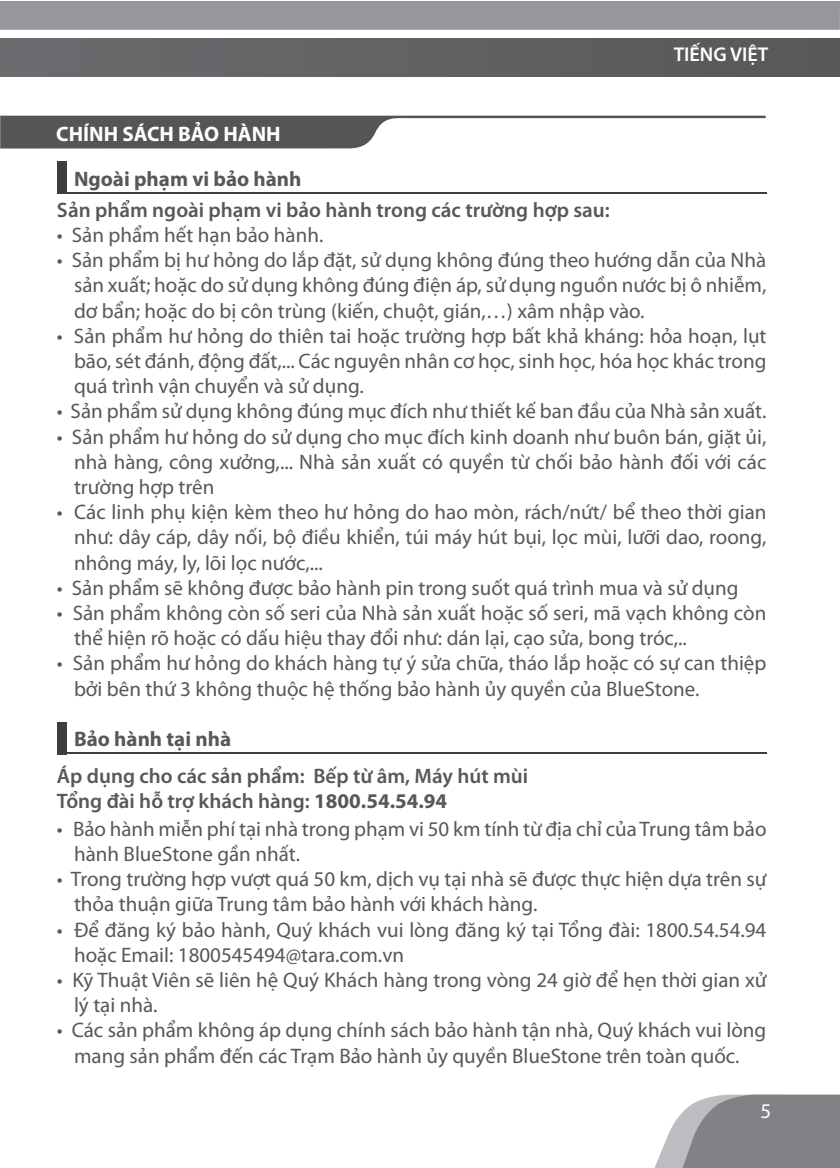
<style>
.page{position:relative;width:840px;height:1168px;background:#fff}
.page>*{position:absolute;margin:0;border:0;box-sizing:border-box;transform-origin:0 0}
.body{font:21px/25.2px "Myriad Pro";color:#57585a}
.body-2{font:600 21px "Myriad Pro";color:#57585a}
.body-3{font:700 21px "Myriad Pro";color:#57585a}
.t1{font:700 21px "Myriad Pro";color:#fff}
.t2{font:21px "Myriad Pro";color:#fff}
.t3{font:600 20px "Myriad Pro";color:#fff}
.s1{font-weight:700}
</style>
<div class="page">
<div style="left:0;top:1px;width:839px;height:29px;background:#95979a"></div>
<div style="left:0;top:38px;width:839px;height:39px;background:#626265"></div>
<svg style="left:0;top:116px;width:765px;height:33px"></svg>
<hr style="left:59px;top:192px;width:707px;height:2px;background:#3e3e3f">
<div style="left:57px;top:161px;width:9px;height:33px;background:#3e3e3f"></div>
<hr style="left:59px;top:753px;width:707px;height:1px;background:#3e3e3f">
<div style="left:57px;top:722px;width:9px;height:32px;background:#3e3e3f"></div>
<svg style="left:654px;top:1094px;width:185px;height:74px;background:#97989b"></svg>
<p class="t3" style="left:673px;top:41px;width:96px">TIẾNG VIỆT</p>
<p class="t1" style="left:56px;top:121px;width:226px">CHÍNH SÁCH BẢO HÀNH</p>
<p class="body-3" style="left:74px;top:165px;width:229px">Ngoài phạm vi bảo hành</p>
<p class="body-2" style="left:57px;top:196px;width:554px">Sản phẩm ngoài phạm vi bảo hành trong các trường hợp sau:</p>
<p class="body" style="left:57px;top:222px;width:268px">• Sản phẩm hết hạn bảo hành.</p>
<p class="body" style="left:74px;top:247px;width:693px;text-align:justify;text-indent:-17px">• Sản phẩm bị hư hỏng do lắp đặt, sử dụng không đúng theo hướng dẫn của Nhà sản xuất; hoặc do sử dụng không đúng điện áp, sử dụng nguồn nước bị ô nhiễm, dơ bẩn; hoặc do bị côn trùng (kiến, chuột, gián,…) xâm nhập vào.</p>
<p class="body" style="left:74px;top:323px;width:693px;text-align:justify;text-indent:-17px">• Sản phẩm hư hỏng do thiên tai hoặc trường hợp bất khả kháng: hỏa hoạn, lụt bão, sét đánh, động đất,... Các nguyên nhân cơ học, sinh học, hóa học khác trong quá trình vận chuyển và sử dụng.</p>
<p class="body" style="left:57px;top:398px;width:710px">• Sản phẩm sử dụng không đúng mục đích như thiết kế ban đầu của Nhà sản xuất.</p>
<p class="body" style="left:74px;top:424px;width:693px;text-align:justify;text-indent:-17px">• Sản phẩm hư hỏng do sử dụng cho mục đích kinh doanh như buôn bán, giặt ủi, nhà hàng, công xưởng,... Nhà sản xuất có quyền từ chối bảo hành đối với các trường hợp trên</p>
<p class="body" style="left:74px;top:499px;width:693px;text-align:justify;text-indent:-17px">• Các linh phụ kiện kèm theo hư hỏng do hao mòn, rách/nứt/ bể theo thời gian như: dây cáp, dây nối, bộ điều khiển, túi máy hút bụi, lọc mùi, lưỡi dao, roong, nhông máy, ly, lõi lọc nước,...</p>
<p class="body" style="left:57px;top:575px;width:682px">• Sản phẩm sẽ không được bảo hành pin trong suốt quá trình mua và sử dụng</p>
<p class="body" style="left:74px;top:600px;width:693px;text-indent:-17px">• Sản phẩm không còn số seri của Nhà sản xuất hoặc số seri, mã vạch không còn thể hiện rõ hoặc có dấu hiệu thay đổi như: dán lại, cạo sửa, bong tróc,..</p>
<p class="body" style="left:74px;top:650px;width:693px;text-indent:-17px">• Sản phẩm hư hỏng do khách hàng tự ý sửa chữa, tháo lắp hoặc có sự can thiệp bởi bên thứ 3 không thuộc hệ thống bảo hành ủy quyền của BlueStone.</p>
<p class="body-3" style="left:74px;top:725px;width:158px">Bảo hành tại nhà</p>
<p class="body-2" style="left:57px;top:762px;width:472px">Áp dụng cho các sản phẩm: Bếp từ âm, Máy hút mùi</p>
<p class="body-2" style="left:57px;top:787px;width:391px">Tổng đài hỗ trợ khách hàng: <span class="s1">1800.54.54.94</span></p>
<p class="body" style="left:74px;top:816px;width:693px;text-indent:-17px">• Bảo hành miễn phí tại nhà trong phạm vi 50 km tính từ địa chỉ của Trung tâm bảo hành BlueStone gần nhất.</p>
<p class="body" style="left:74px;top:866px;width:693px;text-indent:-17px">• Trong trường hợp vượt quá 50 km, dịch vụ tại nhà sẽ được thực hiện dựa trên sự thỏa thuận giữa Trung tâm bảo hành với khách hàng.</p>
<p class="body" style="left:74px;top:917px;width:693px;text-indent:-17px">• Để đăng ký bảo hành, Quý khách vui lòng đăng ký tại Tổng đài: 1800.54.54.94 hoặc Email: 1800545494@tara.com.vn</p>
<p class="body" style="left:74px;top:967px;width:693px;text-indent:-17px">• Kỹ Thuật Viên sẽ liên hệ Quý Khách hàng trong vòng 24 giờ để hẹn thời gian xử lý tại nhà.</p>
<p class="body" style="left:57px;top:1017px;width:710px;text-align:center">• Các sản phẩm không áp dụng chính sách bảo hành tận nhà, Quý khách vui lòng mang sản phẩm đến các Trạm Bảo hành ủy quyền BlueStone trên toàn quốc.</p>
<p class="t2" style="left:760px;top:1098px;width:12px">5</p>
</div>
